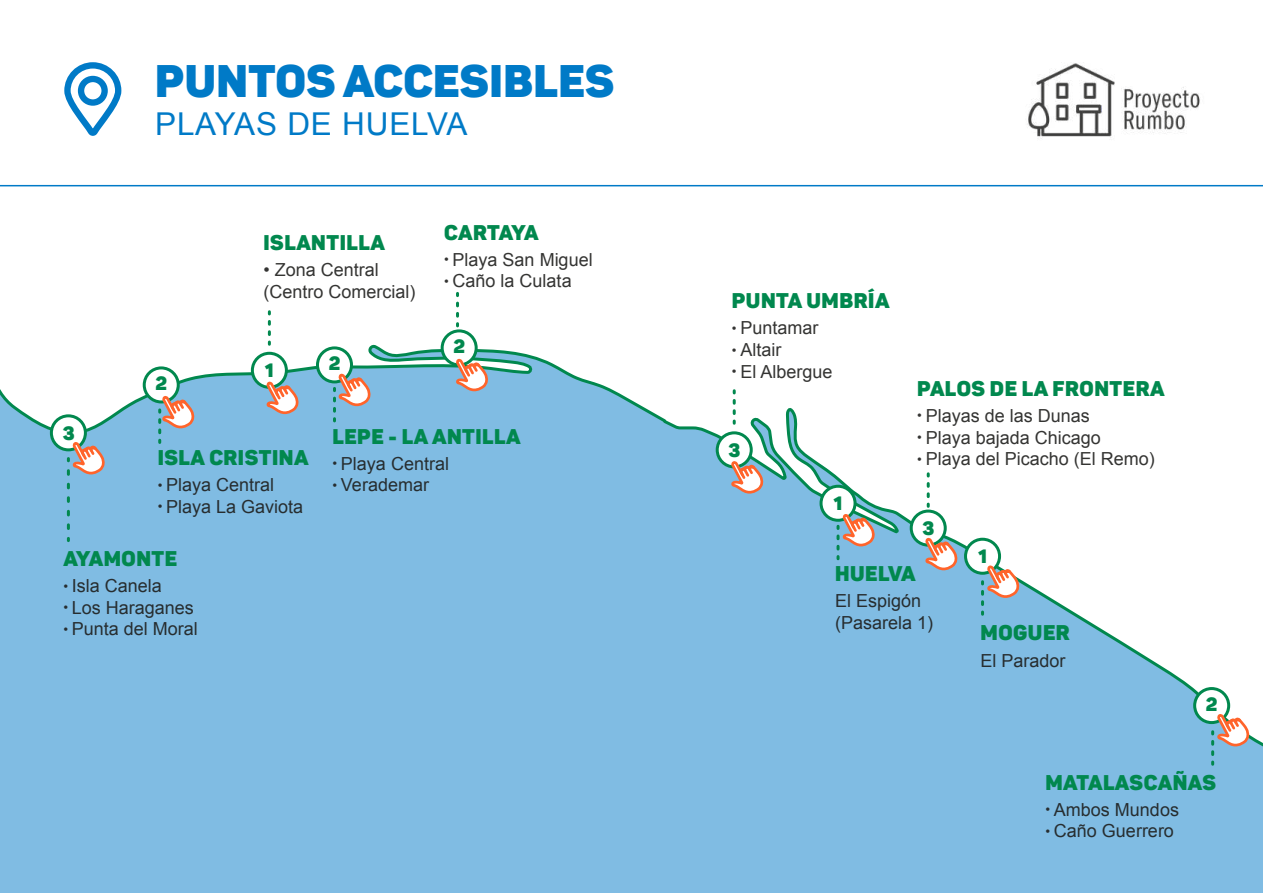
<style>
.page{position:relative;width:1263px;height:893px;background:#fff}
.page>*{position:absolute;margin:0;border:0;box-sizing:border-box;transform-origin:0 0}
.t1{font:900 45px "Sahar";letter-spacing:.01em;color:#007ac7}
.t2{font:31.5px "Arial";letter-spacing:.025em;color:#007ac7}
.t3{font:900 21px "Sahar";letter-spacing:.025em;color:#01884e}
.t4{font:900 21px "Sahar";letter-spacing:-.02em;color:#01884e}
.t5{font:900 19.05px "Sahar";color:#01884e}
.t6{font:18px/21.6px "Arial";color:rgb(29 29 27/.9)}
.s1{font-size:13.5px}
</style>
<div class="page">
<img style="left:1027px;top:63px;width:173px;height:76px">
<svg style="left:64px;top:62px;width:58px;height:74px"></svg>
<div style="left:78px;top:76px;width:30px;height:30px;border:6px solid #007ac7;border-radius:50%"></div>
<hr style="left:0;top:185px;width:1263px;height:1px;background:#007ac7">
<div style="left:0;top:389px;width:1263px;height:504px;background:#80bce3"></div>
<svg style="left:733px;top:400px;width:3px;height:6px"></svg>
<svg style="left:0;top:292px;width:669px;height:147px"></svg>
<svg style="left:661px;top:406px;width:602px;height:344px"></svg>
<div style="left:1195px;top:688px;width:34px;height:35px;background:#fff;border-radius:50%"></div>
<div style="left:1193px;top:687px;width:37px;height:37px;border:3px solid #01884e;border-radius:50%"></div>
<div style="left:442px;top:331px;width:34px;height:34px;background:#fff;border-radius:50%"></div>
<div style="left:441px;top:329px;width:37px;height:37px;border:3px solid #01884e;border-radius:50%"></div>
<div style="left:317px;top:348px;width:34px;height:34px;background:#fff;border-radius:50%"></div>
<div style="left:316px;top:346px;width:37px;height:37px;border:3px solid #01884e;border-radius:50%"></div>
<div style="left:144px;top:368px;width:34px;height:34px;background:#fff;border-radius:50%"></div>
<div style="left:143px;top:366px;width:37px;height:37px;border:3px solid #01884e;border-radius:50%"></div>
<div style="left:717px;top:433px;width:34px;height:34px;background:#fff;border-radius:50%"></div>
<div style="left:716px;top:431px;width:37px;height:37px;border:3px solid #01884e;border-radius:50%"></div>
<div style="left:911px;top:511px;width:34px;height:34px;background:#fff;border-radius:50%"></div>
<div style="left:910px;top:510px;width:37px;height:37px;border:3px solid #01884e;border-radius:50%"></div>
<div style="left:821px;top:486px;width:34px;height:34px;background:#fff;border-radius:50%"></div>
<div style="left:819px;top:485px;width:37px;height:37px;border:3px solid #01884e;border-radius:50%"></div>
<div style="left:252px;top:353px;width:34px;height:34px;background:#fff;border-radius:50%"></div>
<div style="left:251px;top:352px;width:37px;height:37px;border:3px solid #01884e;border-radius:50%"></div>
<div style="left:965px;top:539px;width:34px;height:34px;background:#fff;border-radius:50%"></div>
<div style="left:964px;top:538px;width:37px;height:37px;border:3px solid #01884e;border-radius:50%"></div>
<svg style="left:158px;top:394px;width:38px;height:48px"></svg>
<svg style="left:264px;top:379px;width:36px;height:37px"></svg>
<svg style="left:333px;top:372px;width:39px;height:49px"></svg>
<svg style="left:453px;top:357px;width:37px;height:36px"></svg>
<svg style="left:728px;top:459px;width:37px;height:36px"></svg>
<svg style="left:836px;top:512px;width:41px;height:47px"></svg>
<svg style="left:923px;top:536px;width:36px;height:36px"></svg>
<svg style="left:981px;top:563px;width:40px;height:51px"></svg>
<svg style="left:1211px;top:712px;width:40px;height:52px"></svg>
<svg style="left:67px;top:440px;width:40px;height:101px;background:#8cbad6"></svg>
<svg style="left:45px;top:410px;width:50px;height:48px"></svg>
<h1 class="t1" style="left:155px;top:52px;width:461px">PUNTOS ACCESIBLES</h1>
<h2 class="t2" style="left:155px;top:103px;width:314px">PLAYAS DE HUELVA</h2>
<p class="t5" style="left:156px;top:371px;width:13px">2</p>
<p class="t3" style="left:263px;top:229px;width:123px">ISLANTILLA</p>
<p class="t6" style="left:263px;top:259px;width:154px">• Zona Central (Centro Comercial)</p>
<p class="t5" style="left:265px;top:358px;width:10px">1</p>
<p class="t5" style="left:329px;top:351px;width:13px">2</p>
<p class="t4" style="left:444px;top:219px;width:96px">CARTAYA</p>
<p class="t6" style="left:444px;top:249px;width:150px"><span class="s1">•</span> Playa San Miguel</p>
<p class="t6" style="left:444px;top:270px;width:129px"><span class="s1">•</span> Caño la Culata</p>
<p class="t5" style="left:453px;top:334px;width:13px">2</p>
<p class="t5" style="left:63px;top:421px;width:13px">3</p>
<p class="t3" style="left:158px;top:444px;width:152px">ISLA CRISTINA</p>
<p class="t6" style="left:158px;top:474px;width:118px"><span class="s1">•</span> Playa Central</p>
<p class="t6" style="left:158px;top:496px;width:147px"><span class="s1">•</span> Playa La Gaviota</p>
<p class="t3" style="left:63px;top:545px;width:115px">AYAMONTE</p>
<p class="t6" style="left:63px;top:575px;width:100px"><span class="s1">•</span> Isla Canela</p>
<p class="t6" style="left:63px;top:597px;width:132px"><span class="s1">•</span> Los Haraganes</p>
<p class="t6" style="left:63px;top:618px;width:136px"><span class="s1">•</span> Punta del Moral</p>
<p class="t3" style="left:332px;top:423px;width:189px">LEPE - LA ANTILLA</p>
<p class="t6" style="left:332px;top:453px;width:118px"><span class="s1">•</span> Playa Central</p>
<p class="t6" style="left:332px;top:474px;width:98px"><span class="s1">•</span> Verademar</p>
<p class="t3" style="left:732px;top:287px;width:159px">PUNTA UMBRÍA</p>
<p class="t6" style="left:732px;top:318px;width:88px"><span class="s1">•</span> Puntamar</p>
<p class="t6" style="left:732px;top:339px;width:51px"><span class="s1">•</span> Altair</p>
<p class="t6" style="left:732px;top:361px;width:102px"><span class="s1">•</span> El Albergue</p>
<p class="t5" style="left:728px;top:438px;width:13px">3</p>
<p class="t5" style="left:834px;top:491px;width:10px">1</p>
<p class="t3" style="left:917px;top:375px;width:249px">PALOS DE LA FRONTERA</p>
<p class="t6" style="left:917px;top:405px;width:174px"><span class="s1">•</span> Playas de las Dunas</p>
<p class="t6" style="left:917px;top:427px;width:185px"><span class="s1">•</span> Playa bajada Chicago</p>
<p class="t6" style="left:917px;top:448px;width:239px"><span class="s1">•</span> Playa del Picacho (El Remo)</p>
<p class="t5" style="left:922px;top:516px;width:13px">3</p>
<p class="t5" style="left:978px;top:544px;width:10px">1</p>
<p class="t3" style="left:835px;top:560px;width:82px">HUELVA</p>
<p class="t6" style="left:835px;top:590px;width:100px">El Espigón (Pasarela 1)</p>
<p class="t3" style="left:980px;top:619px;width:91px">MOGUER</p>
<p class="t6" style="left:980px;top:650px;width:87px">El Parador</p>
<p class="t5" style="left:1206px;top:692px;width:13px">2</p>
<p class="t3" style="left:1045px;top:769px;width:172px">MATALASCAÑAS</p>
<p class="t6" style="left:1045px;top:799px;width:135px"><span class="s1">•</span> Ambos Mundos</p>
<p class="t6" style="left:1045px;top:820px;width:130px"><span class="s1">•</span> Caño Guerrero</p>
</div>
